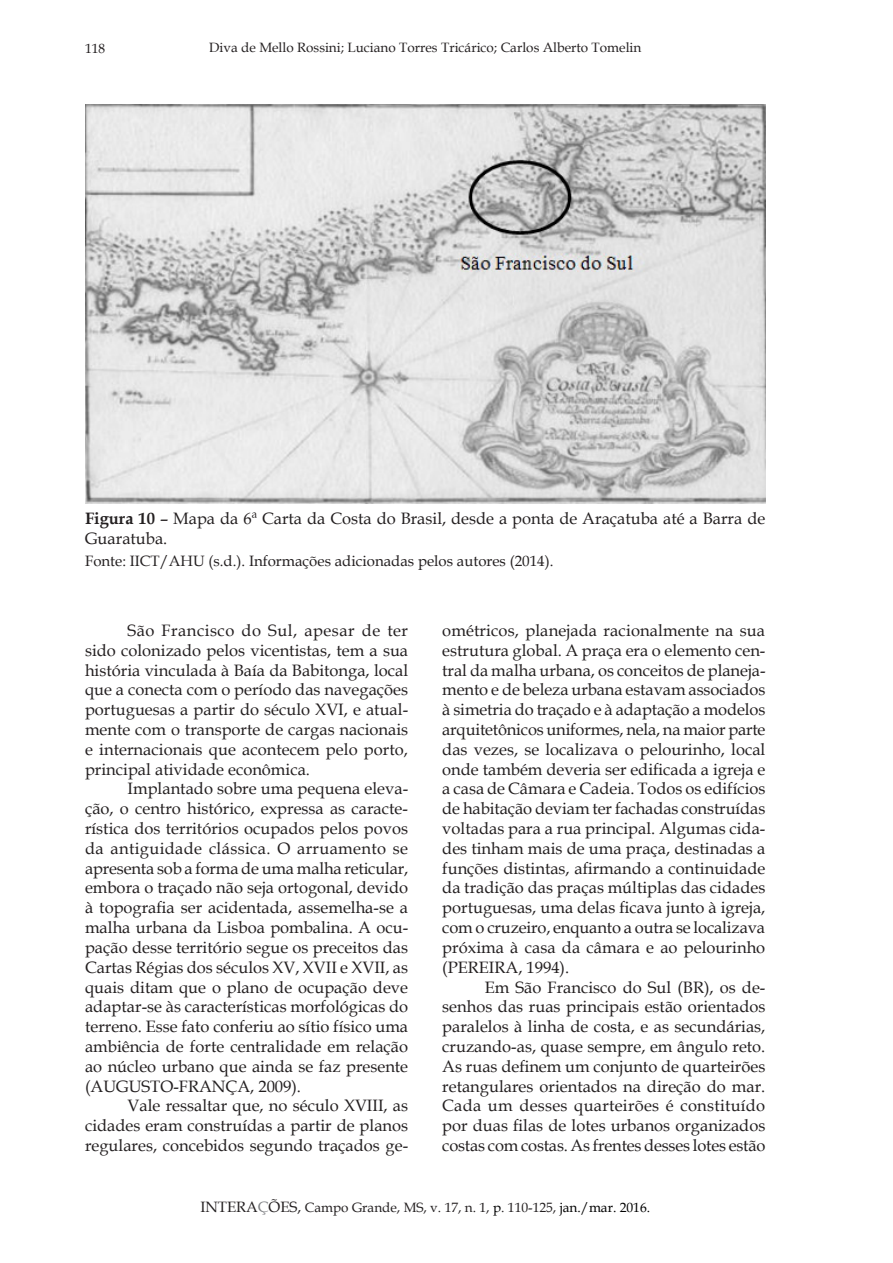
<style>
.page{position:relative;width:893px;height:1263px;background:#fff}
.page>*{position:absolute;margin:0;border:0;box-sizing:border-box;transform-origin:0 0}
.t1{font:16.5px/19.8px "Book Antiqua";color:#231f20;text-align:justify}
.t2{font:15px "Book Antiqua";color:#231f20}
.t3{font:13.5px "Book Antiqua";color:#231f20}
.s1{font-weight:700}
.s2{font-size:15px}
.s3{font-size:15px;color:#808285}
.s4{color:#000}
</style>
<div class="page">
<img style="left:85px;top:104px;width:680px;height:400px">
<p class="t3" style="left:85px;top:39px;width:22px">118</p>
<p class="t3" style="left:209px;top:38px;width:434px">Diva de Mello Rossini; Luciano Torres Tricárico; Carlos Alberto Tomelin</p>
<p class="t1" style="left:85px;top:508px;width:682px"><span class="s1">Figura 10</span> – Mapa da 6ª Carta da Costa do Brasil, desde a ponta de Araçatuba até a Barra de<br>Guaratuba.</p>
<p class="t2" style="left:85px;top:551px;width:470px">Fonte: IICT/AHU (s.d.). Informações adicionadas pelos autores (2014).</p>
<p class="t1" style="left:85px;top:620px;width:325px;text-indent:43px">São Francisco do Sul, apesar de ter sido colonizado pelos vicentistas, tem a sua história vinculada à Baía da Babitonga, local que a conecta com o período das navegações portuguesas a partir do século XVI, e atual&shy;mente com o transporte de cargas nacionais e internacionais que acontecem pelo porto, principal atividade econômica.</p>
<p class="t1" style="left:85px;top:778px;width:325px;text-indent:43px">Implantado sobre uma pequena eleva&shy;ção, o centro histórico, expressa as caracte&shy;rística dos territórios ocupados pelos povos da antiguidade clássica. O arruamento se apresenta sob a forma de uma malha reticular, embora o traçado não seja ortogonal, devido à topografia ser acidentada, assemelha-se a malha urbana da Lisboa pombalina. A ocu&shy;pação desse território segue os preceitos das Cartas Régias dos séculos XV, XVII e XVII, as quais ditam que o plano de ocupação deve adaptar-se às características morfológicas do terreno. Esse fato conferiu ao sítio físico uma ambiência de forte centralidade em relação ao núcleo urbano que ainda se faz presente (AUGUSTO-FRANÇA, 2009).</p>
<p class="t1" style="left:85px;top:1095px;width:325px;text-indent:43px">Vale ressaltar que, no século XVIII, as cidades eram construídas a partir de planos regulares, concebidos segundo traçados ge-</p>
<p class="t1" style="left:442px;top:620px;width:325px">ométricos, planejada racionalmente na sua estrutura global. A praça era o elemento cen&shy;tral da malha urbana, os conceitos de planeja&shy;mento e de beleza urbana estavam associados à simetria do traçado e à adaptação a modelos arquitetônicos uniformes, nela, na maior parte das vezes, se localizava o pelourinho, local onde também deveria ser edificada a igreja e a casa de Câmara e Cadeia. Todos os edifícios de habitação deviam ter fachadas construídas voltadas para a rua principal. Algumas cida&shy;des tinham mais de uma praça, destinadas a funções distintas, afirmando a continuidade da tradição das praças múltiplas das cidades portuguesas, uma delas ficava junto à igreja, com o cruzeiro, enquanto a outra se localizava próxima à casa da câmara e ao pelourinho (PEREIRA, 1994).</p>
<p class="t1" style="left:442px;top:976px;width:325px;text-indent:43px">Em São Francisco do Sul (BR), os de&shy;senhos das ruas principais estão orientados paralelos à linha de costa, e as secundárias, cruzando-as, quase sempre, em ângulo reto.<br>As ruas definem um conjunto de quarteirões retangulares orientados na direção do mar.<br>Cada um desses quarteirões é constituído por duas filas de lotes urbanos organizados costas com costas. As frentes desses lotes estão</p>
<p class="t3" style="left:200px;top:1198px;width:451px"><span class="s2">INTERA</span><span class="s3">Ç</span><span class="s2">ÕES,</span> Campo Grande, MS, v. 17, n. 1, <span class="s4">p</span>. 110-125, <span class="s4">jan./mar. 2016.</span></p>
</div>
